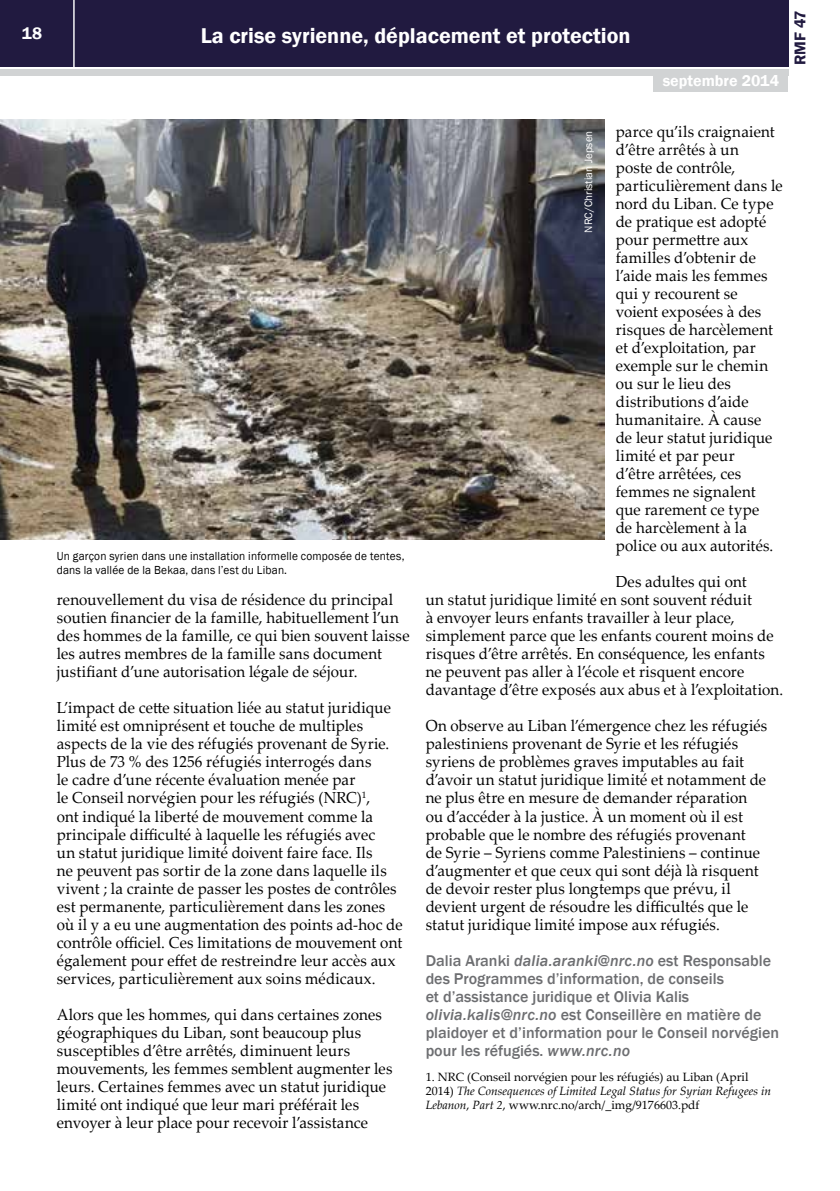
<style>
.page{position:relative;width:840px;height:1191px;background:#fff}
.page>*{position:absolute;margin:0;border:0;box-sizing:border-box;transform-origin:0 0}
.t1{font:600 22px "Franklin Gothic";color:#fff}
.t2{font:600 17px "Franklin Gothic";color:#fff}
.t3{font:16px/18px "Palatino Linotype";letter-spacing:.01em;color:#000;scale:.94 1}
.t4{font:500 16px/18px "Franklin Gothic";color:#6d6e71}
.t5{font:600 16px "Franklin Gothic";color:#fff}
.t6{font:600 16px "Franklin Gothic";color:#211a40}
.t7{font:12px/14px "Palatino Linotype";color:#000}
.t8{font:12px/14.4px "Franklin Gothic";letter-spacing:.02em;color:#000;scale:.95 1}
.t9{font:11px "Franklin Gothic";color:#fff}
.s1{font-style:italic}
</style>
<div class="page">
<div style="left:0;top:0;width:787px;height:66px;background:#211a40"></div>
<div style="left:0;top:69px;width:787px;height:6px;background:#d1d3d4"></div>
<hr style="left:73px;top:0;width:2px;height:67px;background:#fff">
<div style="left:653px;top:74px;width:134px;height:18px;background:#d1d3d4"></div>
<img style="left:0;top:119px;width:604px;height:420px">
<p class="t2" style="left:22px;top:23px;width:22px">18</p>
<h1 class="t1" style="left:201px;top:22px;width:431px">La crise syrienne, déplacement et protection</h1>
<p class="t5" style="left:662px;top:71px;width:118px">septembre 2014</p>
<p class="t6" style="left:789px;top:65px;width:57px;rotate:-90deg">RMF 47</p>
<p class="t8" style="left:57px;top:549px;width:367px">Un garçon syrien dans une installation informelle composée de tentes, dans la vallée de la Bekaa, dans l’est du Liban.</p>
<p class="t3" style="left:57px;top:590px;width:376px">renouvellement du visa de résidence du principal soutien financier de la famille, habituellement l’un des hommes de la famille, ce qui bien souvent laisse les autres membres de la famille sans document justifiant d’une autorisation légale de séjour.</p>
<p class="t3" style="left:57px;top:698px;width:369px">L’impact de cette situation liée au statut juridique limité est omniprésent et touche de multiples aspects de la vie des réfugiés provenant de Syrie.<br>Plus de 73 % des 1256 réfugiés interrogés dans<br>le cadre d’une récente évaluation menée par<br>le Conseil norvégien pour les réfugiés (NRC)<sup>1</sup>,<br>ont indiqué la liberté de mouvement comme la principale difficulté à laquelle les réfugiés avec<br>un statut juridique limité doivent faire face. Ils<br>ne peuvent pas sortir de la zone dans laquelle ils vivent ; la crainte de passer les postes de contrôles est permanente, particulièrement dans les zones où il y a eu une augmentation des points ad-hoc de contrôle officiel. Ces limitations de mouvement ont également pour effet de restreindre leur accès aux services, particulièrement aux soins médicaux.</p>
<p class="t3" style="left:57px;top:1004px;width:358px">Alors que les hommes, qui dans certaines zones géographiques du Liban, sont beaucoup plus susceptibles d’être arrêtés, diminuent leurs mouvements, les femmes semblent augmenter les leurs. Certaines femmes avec un statut juridique limité ont indiqué que leur mari préférait les envoyer à leur place pour recevoir l’assistance</p>
<p class="t3" style="left:615px;top:122px;width:179px">parce qu’ils craignaient d’être arrêtés à un<br>poste de contrôle, particulièrement dans le nord du Liban. Ce type de pratique est adopté pour permettre aux familles d’obtenir de l’aide mais les femmes qui y recourent se voient exposées à des risques de harcèlement et d’exploitation, par exemple sur le chemin ou sur le lieu des distributions d’aide humanitaire. À cause<br>de leur statut juridique limité et par peur<br>d’être arrêtées, ces femmes ne signalent que rarement ce type<br>de harcèlement à la police ou aux autorités.</p>
<p class="t3" style="left:425px;top:572px;width:381px;text-indent:190px">Des adultes qui ont<br>un statut juridique limité en sont souvent réduit<br>à envoyer leurs enfants travailler à leur place, simplement parce que les enfants courent moins de risques d’être arrêtés. En conséquence, les enfants ne peuvent pas aller à l’école et risquent encore davantage d’être exposés aux abus et à l’exploitation.</p>
<p class="t3" style="left:425px;top:716px;width:365px">On observe au Liban l’émergence chez les réfugiés palestiniens provenant de Syrie et les réfugiés syriens de problèmes graves imputables au fait d’avoir un statut juridique limité et notamment de ne plus être en mesure de demander réparation ou d’accéder à la justice. À un moment où il est probable que le nombre des réfugiés provenant<br>de Syrie – Syriens comme Palestiniens – continue d’augmenter et que ceux qui sont déjà là risquent de devoir rester plus longtemps que prévu, il devient urgent de résoudre les difficultés que le statut juridique limité impose aux réfugiés.</p>
<p class="t4" style="left:425px;top:951px;width:355px">Dalia Aranki <span class="s1">dalia.aranki@nrc.no</span> est Responsable des Programmes d’information, de conseils<br>et d’assistance juridique et Olivia Kalis <span class="s1">olivia.kalis@nrc.no</span> est Conseillère en matière de plaidoyer et d’information pour le Conseil norvégien pour les réfugiés. <span class="s1">www.nrc.no</span></p>
<p class="t7" style="left:425px;top:1069px;width:347px">1. NRC (Conseil norvégien pour les réfugiés) au Liban (April<br>2014) <span class="s1">The Consequences of Limited Legal Status for Syrian Refugees in<br>Lebanon</span>, <span class="s1">Part 2</span>, www.nrc.no/arch/_img/9176603.pdf</p>
<p class="t9" style="left:581px;top:232px;width:103px;rotate:-90deg">NRC/Christian Jepsen</p>
</div>
